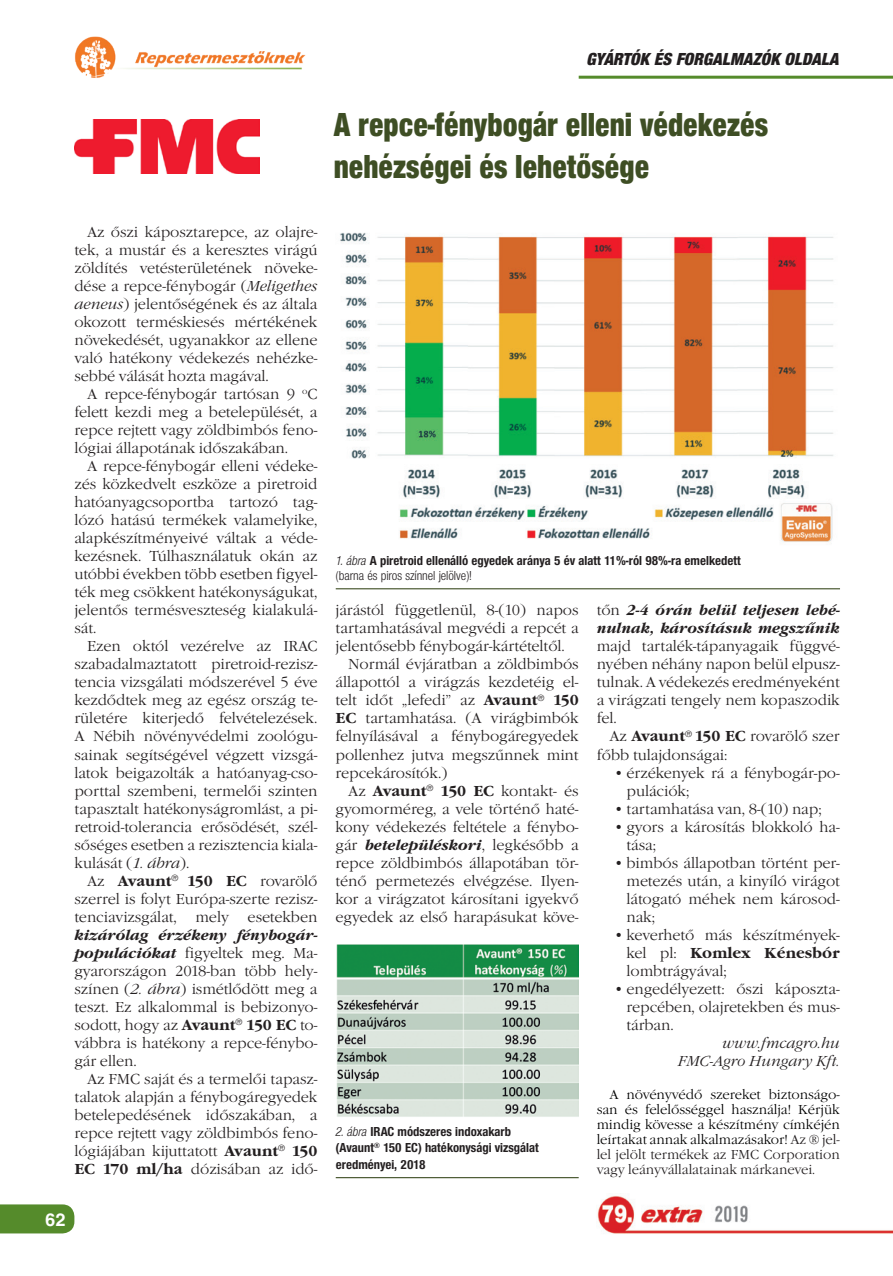
<style>
.page{position:relative;width:893px;height:1276px;background:#fff}
.page>*{position:absolute;margin:0;border:0;box-sizing:border-box;transform-origin:0 0}
.CikkCim_23{font:34.5px/41.4px "Nimbus San Nov TOT Bla Con";color:#3e4e24;scale:.9 1}
.t1{font:18px "Nimbus San Nov TOT Bla Con Ita";color:#231f20}
.t2{font:700 18px "Helvetica World";color:#fff}
.FOLYOSZOVEG_hu_J{font:15px/18px "Garamond Itc TCE Ligh";letter-spacing:-.005em;color:#231f20;text-align:justify}
.FOLYOSZOVEG_hu_J-2{font:15px "Garamond Itc TCE Ligh Ital";letter-spacing:-.005em;color:#231f20}
.FOLYOSZOVEG_hu_J-3{font:13.5px/15px "Garamond Itc TCE Ligh";letter-spacing:-.005em;color:#000;text-align:justify}
.Kep-Abra-Tabla_EX_vo{font:13.5px/16.2px "Nimbus San Nov TOT Bol Con";color:#231f20}
.s1{font-family:"Garamond Itc TCE Ligh Ital"}
.s2{font-family:"Garamond Itc TCE";font-weight:700}
.s3{font-family:"Garamond Itc TCE";font-weight:700;font-style:italic}
.s4{font-family:"Nimbus San Nov TOT Reg Con Ita"}
.s5{font-family:"Nimbus San Nov TOT Reg Con"}
.s6{color:#231f20}
</style>
<div class="page">
<div style="left:0;top:1204px;width:74px;height:29px;background:#558b2b"></div>
<img style="left:75px;top:36px;width:231px;height:42px">
<img style="left:597px;top:1196px;width:296px;height:38px">
<hr style="left:579px;top:76px;width:314px;height:3px;background:#558b2b">
<img style="left:75px;top:120px;width:184px;height:53px">
<img style="left:340px;top:232px;width:494px;height:310px">
<hr style="left:336px;top:588px;width:504px;height:1px;background:#3e4e24">
<img style="left:336px;top:945px;width:243px;height:172px">
<hr style="left:336px;top:1177px;width:243px;height:1px;background:#3e4e24">
<p class="t1" style="left:587px;top:48px;width:254px">GYÁRTÓK ÉS FORGALMAZÓK OLDALA</p>
<p class="CikkCim_23" style="left:334px;top:104px;width:484px">A repce-fénybogár elleni védekezés nehézségei és lehetősége</p>
<p class="FOLYOSZOVEG_hu_J" style="left:74px;top:224px;width:245px;text-indent:13px">Az őszi káposztarepce, az olajre&shy;tek, a mustár és a keresztes virágú zöldítés vetésterületének növeke&shy;dése a repce-fénybogár (<span class="s1">Meligethes aeneus</span>) jelentőségének és az általa okozott terméskiesés mértékének növekedését, ugyanakkor az ellene való hatékony védekezés nehézke&shy;sebbé válását hozta magával.</p>
<p class="FOLYOSZOVEG_hu_J" style="left:74px;top:386px;width:245px;text-indent:13px">A repce-fénybogár tartósan 9 <sup>o</sup>C felett kezdi meg a betelepülését, a repce rejtett vagy zöldbimbós feno&shy;lógiai állapotának időszakában.</p>
<p class="FOLYOSZOVEG_hu_J" style="left:74px;top:458px;width:245px;text-indent:13px">A repce-fénybogár elleni védeke&shy;zés közkedvelt eszköze a piretroid hatóanyagcsoportba tartozó tag&shy;lózó hatású termékek valamelyike, alapkészítményeivé váltak a véde&shy;kezésnek. Túlhasználatuk okán az utóbbi években több esetben figyel&shy;ték meg csökkent hatékonyságukat, jelentős termésveszteség kialakulá&shy;sát.</p>
<p class="FOLYOSZOVEG_hu_J" style="left:74px;top:638px;width:245px;text-indent:13px">Ezen októl vezérelve az IRAC szabadalmaztatott piretroid-rezisz&shy;tencia vizsgálati módszerével 5 éve kezdődtek meg az egész ország te&shy;rületére kiterjedő felvételezések.<br>A Nébih növényvédelmi zoológu&shy;sainak segítségével végzett vizsgá&shy;latok beigazolták a hatóanyag-cso&shy;porttal szembeni, termelői szinten tapasztalt hatékonyságromlást, a pi&shy;retroid-tolerancia erősödését, szél&shy;sőséges esetben a rezisztencia kiala&shy;kulását (<span class="s1">1. ábra</span>).</p>
<p class="FOLYOSZOVEG_hu_J" style="left:74px;top:872px;width:245px;text-indent:13px">Az <span class="s2">Avaunt</span><sup>®</sup> <span class="s2">150 EC</span> rovarölő szerrel is folyt Európa-szerte rezisz&shy;tenciavizsgálat, mely esetekben <span class="s3">kizárólag érzékeny fénybogár&shy;populációkat</span> figyeltek meg. Ma&shy;gyarországon 2018-ban több hely&shy;színen (<span class="s1">2. ábra</span>) ismétlődött meg a teszt. Ez alkalommal is bebizonyo&shy;sodott, hogy az <span class="s2">Avaunt</span><sup>®</sup> <span class="s2">150 EC</span> to&shy;vábbra is hatékony a repce-fénybo&shy;gár ellen.</p>
<p class="FOLYOSZOVEG_hu_J" style="left:74px;top:1070px;width:245px;text-indent:13px">Az FMC saját és a termelői tapasz&shy;talatok alapján a fénybogáregyedek betelepedésének időszakában, a repce rejtett vagy zöldbimbós feno&shy;lógiájában kijuttatott <span class="s2">Avaunt</span><sup>®</sup> <span class="s2">150<br>EC 170 ml/ha</span> dózisában az idő-</p>
<p class="t2" style="left:45px;top:1209px;width:22px">62</p>
<p class="Kep-Abra-Tabla_EX_vo" style="left:336px;top:553px;width:407px;line-height:15px"><span class="s4">1. ábra</span> A piretroid ellenálló egyedek aránya 5 év alatt 11%-ról 98%-ra emelkedett <span class="s5">(barna és piros színnel jelölve)!</span></p>
<p class="FOLYOSZOVEG_hu_J" style="left:336px;top:602px;width:245px">járástól függetlenül, 8-(10) napos tartamhatásával megvédi a repcét a jelentősebb fénybogár-kártételtől.</p>
<p class="FOLYOSZOVEG_hu_J" style="left:336px;top:656px;width:245px;text-indent:13px">Normál évjáratban a zöldbimbós állapottól a virágzás kezdetéig el&shy;telt időt „lefedi” az <span class="s2">Avaunt</span><sup>®</sup> <span class="s2">150<br>EC</span> tartamhatása. (A virágbimbók felnyílásával a fénybogáregyedek pollenhez jutva megszűnnek mint repcekárosítók.)</p>
<p class="FOLYOSZOVEG_hu_J" style="left:336px;top:782px;width:245px;text-indent:13px">Az <span class="s2">Avaunt</span><sup>®</sup> <span class="s2">150 EC</span> kontakt- és gyomorméreg, a vele történő haté&shy;kony védekezés feltétele a fénybo&shy;gár <span class="s3">betelepüléskori</span>, legkésőbb a repce zöldbimbós állapotában tör&shy;ténő permetezés elvégzése. Ilyen&shy;kor a virágzatot károsítani igyekvő egyedek az első harapásukat köve-</p>
<p class="Kep-Abra-Tabla_EX_vo" style="left:336px;top:1123px;width:205px"><span class="s4">2. ábra</span> IRAC módszeres indoxakarb (Avaunt<sup>®</sup> 150 EC) hatékonysági vizsgálat eredményei, 2018</p>
<p class="FOLYOSZOVEG_hu_J" style="left:597px;top:602px;width:245px">tőn <span class="s3">2-4 órán belül teljesen lebé&shy;nulnak, károsításuk megszűnik </span>majd tartalék-tápanyagaik függvé&shy;nyében néhány napon belül elpusz&shy;tulnak. A védekezés eredményeként a virágzati tengely nem kopaszodik fel.</p>
<p class="FOLYOSZOVEG_hu_J" style="left:597px;top:728px;width:245px;text-indent:13px">Az <span class="s2">Avaunt</span><sup>®</sup> <span class="s2">150 EC</span> rovarölő szer főbb tulajdonságai:</p>
<p class="FOLYOSZOVEG_hu_J" style="left:626px;top:764px;width:215px;text-indent:-13px">• érzékenyek rá a fénybogár-po&shy;pulációk;</p>
<p class="FOLYOSZOVEG_hu_J" style="left:614px;top:800px;width:210px">• tartamhatása van, 8-(10) nap;</p>
<p class="FOLYOSZOVEG_hu_J" style="left:626px;top:818px;width:215px;text-indent:-13px">• gyors a károsítás blokkoló ha&shy;tása;</p>
<p class="FOLYOSZOVEG_hu_J" style="left:626px;top:854px;width:215px;text-indent:-13px">• bimbós állapotban történt per&shy;metezés után, a kinyíló virágot látogató méhek nem károsod&shy;nak;</p>
<p class="FOLYOSZOVEG_hu_J" style="left:626px;top:926px;width:215px;text-indent:-13px">• keverhető más készítmények&shy;kel pl: <span class="s2">Komlex Kénesbór </span>lombtrágyával;</p>
<p class="FOLYOSZOVEG_hu_J" style="left:626px;top:980px;width:215px;text-indent:-13px">• engedélyezett: őszi káposzta&shy;repcében, olajretekben és mus&shy;tárban.</p>
<p class="FOLYOSZOVEG_hu_J-2" style="left:722px;top:1034px;width:119px">www.fmcagro.hu</p>
<p class="FOLYOSZOVEG_hu_J-2" style="left:678px;top:1052px;width:163px">FMC-Agro Hungary Kft.</p>
<p class="FOLYOSZOVEG_hu_J-3" style="left:597px;top:1087px;width:245px;text-indent:13px">A növényvédő szereket biztonságo&shy;san és felelősséggel használja! Kérjük mindig kövesse a készítmény címkéjén leírtakat annak alkalmazásakor! <span class="s6">Az ® jel&shy;lel jelölt termékek az FMC Corporation vagy leányvállalatainak márkanevei.</span></p>
</div>
